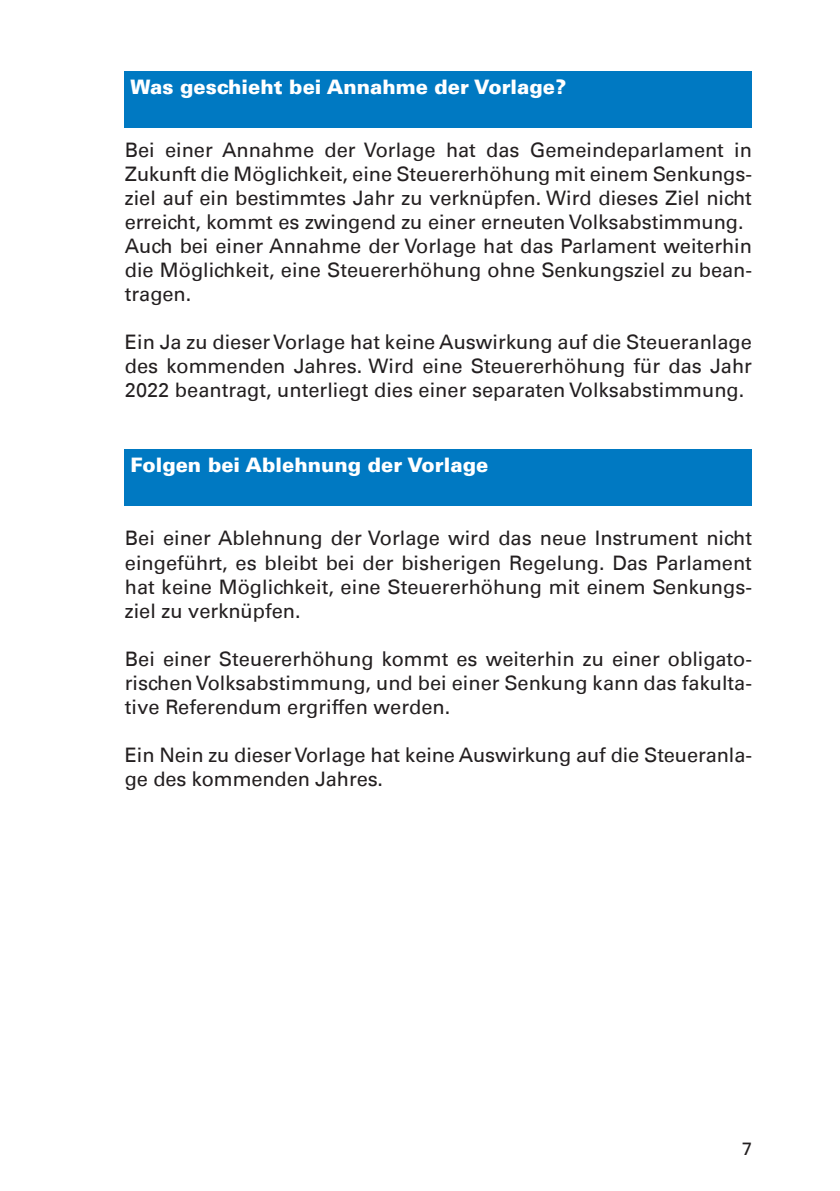
<style>
.page{position:relative;width:840px;height:1191px;background:#fff}
.page>*{position:absolute;margin:0;border:0;box-sizing:border-box;transform-origin:0 0}
.t1{font:20px/24px "Univers LT";color:#231f20;text-align:justify}
.t2{font:900 20px "Univers LT";color:#fff}
.t3{font:18px "Univers LT";color:#231f20}
</style>
<div class="page">
<div style="left:125px;top:71px;width:626px;height:57px;background:#0079c2"></div>
<div style="left:125px;top:449px;width:626px;height:57px;background:#0079c2"></div>
<p class="t2" style="left:130px;top:74px;width:437px">Was geschieht bei Annahme der Vorlage?</p>
<p class="t1" style="left:125px;top:138px;width:628px;text-align:left">Bei einer Annahme der Vorlage hat das Gemeindeparlament in Zukunft die Möglichkeit, eine Steuererhöhung mit einem Senkungs&shy;ziel auf ein bestimmtes Jahr zu verknüpfen. Wird dieses Ziel nicht erreicht, kommt es zwingend zu einer erneuten Volksabstimmung.<br>Auch bei einer Annahme der Vorlage hat das Parlament weiterhin die Möglichkeit, eine Steuererhöhung ohne Senkungsziel zu bean&shy;tragen.</p>
<p class="t1" style="left:125px;top:330px;width:628px">Ein Ja zu dieser Vorlage hat keine Auswirkung auf die Steueranlage des kommenden Jahres. Wird eine Steuererhöhung für das Jahr 2022 beantragt, unterliegt dies einer separaten Volksabstimmung.</p>
<p class="t2" style="left:130px;top:452px;width:359px">Folgen bei Ablehnung der Vorlage</p>
<p class="t1" style="left:125px;top:526px;width:628px">Bei einer Ablehnung der Vorlage wird das neue Instrument nicht eingeführt, es bleibt bei der bisherigen Regelung. Das Parlament hat keine Möglichkeit, eine Steuererhöhung mit einem Senkungs&shy;ziel zu verknüpfen.</p>
<p class="t1" style="left:125px;top:646px;width:628px">Bei einer Steuererhöhung kommt es weiterhin zu einer obligato&shy;rischen Volksabstimmung, und bei einer Senkung kann das fakulta&shy;tive Referendum ergriffen werden.</p>
<p class="t1" style="left:125px;top:742px;width:628px">Ein Nein zu dieser Vorlage hat keine Auswirkung auf die Steueranla&shy;ge des kommenden Jahres.</p>
<p class="t3" style="left:741px;top:1137px;width:12px">7</p>
</div>
